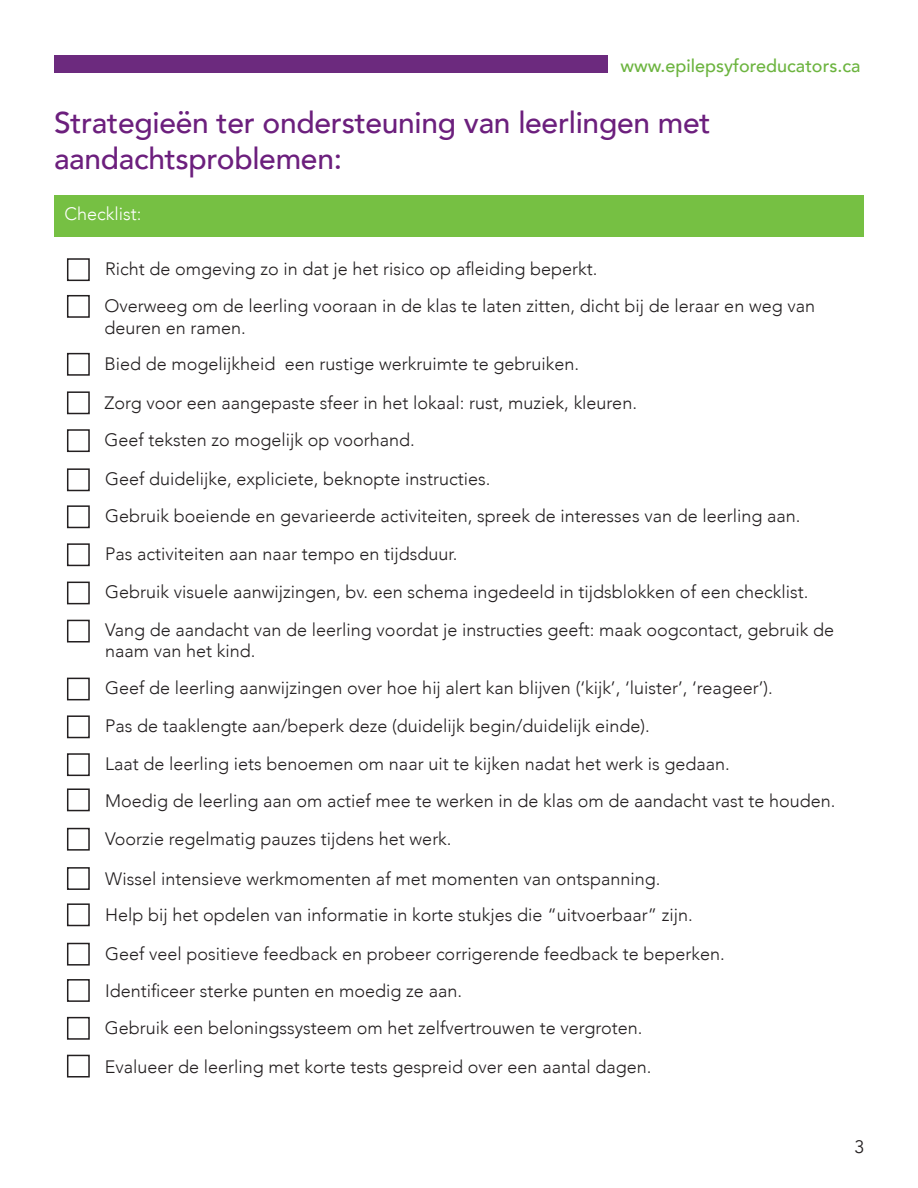
<style>
.page{position:relative;width:918px;height:1188px;background:#fff}
.page>*{position:absolute;margin:0;border:0;box-sizing:border-box;transform-origin:0 0}
.t1{font:500 30px/36px "Avenir";letter-spacing:-.01em;color:#6c1f7d}
.t2{font:300 18px/21.6px "Avenir";color:#231f20}
.t3{font:500 18px "Avenir";color:#6cb43f}
.t4{font:300 18px "Avenir";color:#fff}
.t5{font:18px "Avenir";color:#231f20}
</style>
<div class="page">
<div style="left:54px;top:55px;width:554px;height:18px;background:#6c2a7e"></div>
<div style="left:54px;top:195px;width:810px;height:42px;background:#76c043"></div>
<div style="left:67px;top:258px;width:23px;height:23px;border:2px solid #231f20"></div>
<div style="left:67px;top:295px;width:23px;height:23px;border:2px solid #231f20"></div>
<div style="left:67px;top:468px;width:23px;height:23px;border:2px solid #231f20"></div>
<div style="left:67px;top:543px;width:23px;height:23px;border:2px solid #231f20"></div>
<div style="left:67px;top:582px;width:23px;height:22px;border:2px solid #231f20"></div>
<div style="left:67px;top:505px;width:23px;height:23px;border:2px solid #231f20"></div>
<div style="left:67px;top:620px;width:23px;height:23px;border:2px solid #231f20"></div>
<div style="left:67px;top:678px;width:23px;height:22px;border:2px solid #231f20"></div>
<div style="left:67px;top:715px;width:23px;height:23px;border:2px solid #231f20"></div>
<div style="left:67px;top:753px;width:23px;height:23px;border:2px solid #231f20"></div>
<div style="left:67px;top:788px;width:23px;height:23px;border:2px solid #231f20"></div>
<div style="left:67px;top:353px;width:23px;height:23px;border:2px solid #231f20"></div>
<div style="left:67px;top:391px;width:23px;height:23px;border:2px solid #231f20"></div>
<div style="left:67px;top:429px;width:23px;height:23px;border:2px solid #231f20"></div>
<div style="left:67px;top:828px;width:23px;height:23px;border:2px solid #231f20"></div>
<div style="left:67px;top:867px;width:23px;height:23px;border:2px solid #231f20"></div>
<div style="left:67px;top:903px;width:23px;height:23px;border:2px solid #231f20"></div>
<div style="left:67px;top:943px;width:23px;height:23px;border:2px solid #231f20"></div>
<div style="left:67px;top:979px;width:23px;height:23px;border:2px solid #231f20"></div>
<div style="left:67px;top:1017px;width:23px;height:23px;border:2px solid #231f20"></div>
<div style="left:67px;top:1055px;width:23px;height:23px;border:2px solid #231f20"></div>
<p class="t3" style="left:621px;top:50px;width:241px">www.epilepsyforeducators.ca</p>
<p class="t1" style="left:54px;top:103px;width:658px">Strategieën ter ondersteuning van leerlingen met aandachtsproblemen:</p>
<p class="t4" style="left:64px;top:203px;width:79px">Checklist:</p>
<p class="t2" style="left:105px;top:258px;width:494px">Richt de omgeving zo in dat je het risico op afleiding beperkt.</p>
<p class="t2" style="left:104px;top:295px;width:712px">Overweeg om de leerling vooraan in de klas te laten zitten, dicht bij de leraar en weg van deuren en ramen.</p>
<p class="t2" style="left:104px;top:353px;width:476px">Bied de mogelijkheid een rustige werkruimte te gebruiken.</p>
<p class="t2" style="left:104px;top:392px;width:534px">Zorg voor een aangepaste sfeer in het lokaal: rust, muziek, kleuren.</p>
<p class="t2" style="left:104px;top:429px;width:312px">Geef teksten zo mogelijk op voorhand.</p>
<p class="t2" style="left:105px;top:468px;width:387px">Geef duidelijke, expliciete, beknopte instructies.</p>
<p class="t2" style="left:105px;top:505px;width:697px">Gebruik boeiende en gevarieerde activiteiten, spreek de interesses van de leerling aan.</p>
<p class="t2" style="left:105px;top:543px;width:354px">Pas activiteiten aan naar tempo en tijdsduur.</p>
<p class="t2" style="left:105px;top:581px;width:705px">Gebruik visuele aanwijzingen, bv. een schema ingedeeld in tijdsblokken of een checklist.</p>
<p class="t2" style="left:105px;top:619px;width:731px">Vang de aandacht van de leerling voordat je instructies geeft: maak oogcontact, gebruik de naam van het kind.</p>
<p class="t2" style="left:105px;top:677px;width:669px">Geef de leerling aanwijzingen over hoe hij alert kan blijven (‘kijk’, ‘luister’, ‘reageer’).</p>
<p class="t2" style="left:105px;top:715px;width:546px">Pas de taaklengte aan/beperk deze (duidelijk begin/duidelijk einde).</p>
<p class="t2" style="left:105px;top:753px;width:626px">Laat de leerling iets benoemen om naar uit te kijken nadat het werk is gedaan.</p>
<p class="t2" style="left:105px;top:790px;width:732px">Moedig de leerling aan om actief mee te werken in de klas om de aandacht vast te houden.</p>
<p class="t2" style="left:105px;top:829px;width:348px">Voorzie regelmatig pauzes tijdens het werk.</p>
<p class="t2" style="left:105px;top:868px;width:557px">Wissel intensieve werkmomenten af met momenten van ontspanning.</p>
<p class="t2" style="left:105px;top:904px;width:589px">Help bij het opdelen van informatie in korte stukjes die “uitvoerbaar” zijn.</p>
<p class="t2" style="left:105px;top:943px;width:621px">Geef veel positieve feedback en probeer corrigerende feedback te beperken.</p>
<p class="t2" style="left:105px;top:980px;width:358px">Identificeer sterke punten en moedig ze aan.</p>
<p class="t2" style="left:105px;top:1017px;width:539px">Gebruik een beloningssysteem om het zelfvertrouwen te vergroten.</p>
<p class="t2" style="left:105px;top:1056px;width:548px">Evalueer de leerling met korte tests gespreid over een aantal dagen.</p>
<p class="t5" style="left:854px;top:1136px;width:12px">3</p>
</div>
